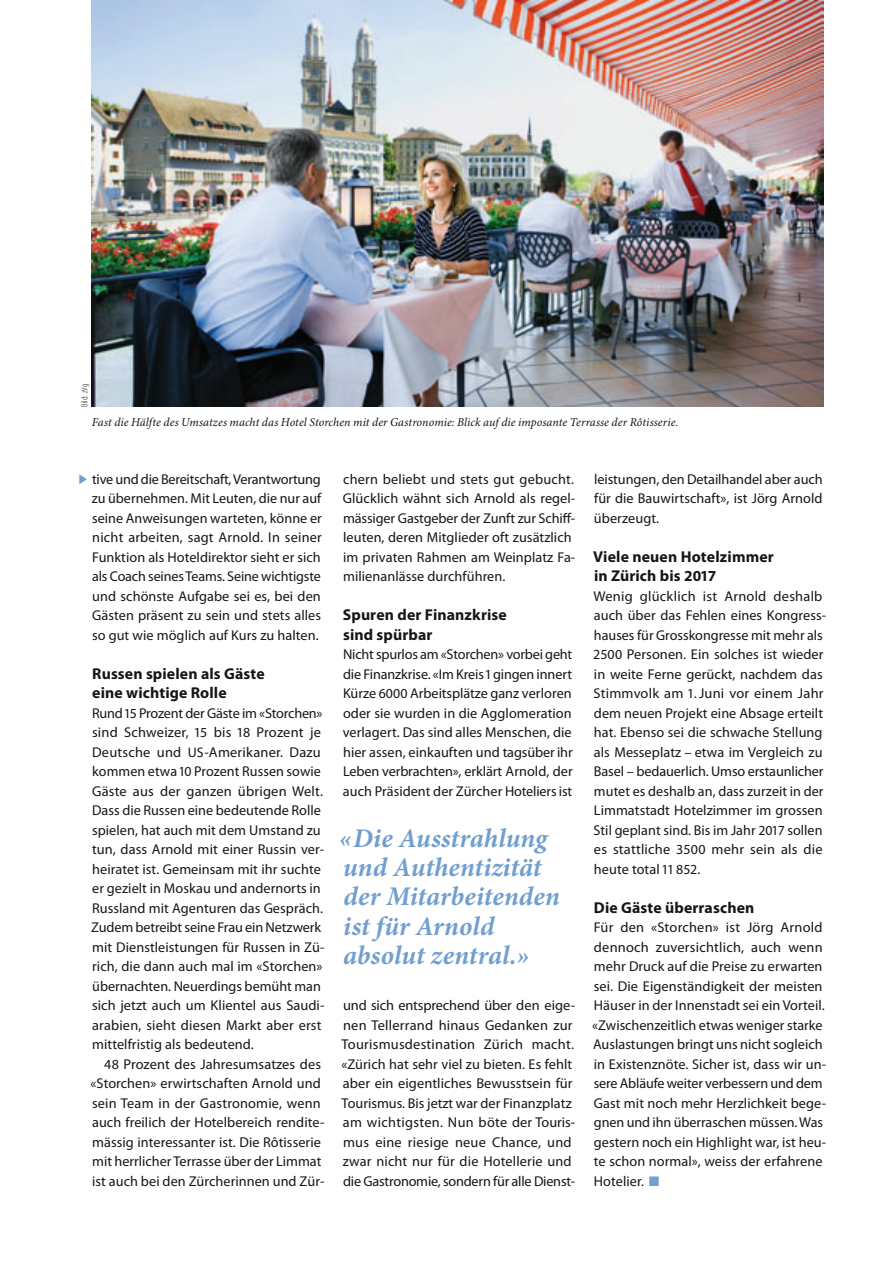
<style>
.page{position:relative;width:893px;height:1263px;background:#fff}
.page>*{position:absolute;margin:0;border:0;box-sizing:border-box;transform-origin:0 0}
.t1{font:italic 700 27px/29.2px "Minion Pro";color:#719fce}
.t2{font:700 15.75px/19.5px "Myriad Pro";letter-spacing:.01em;color:#171615}
.t3{font:14.25px/19.5px "Myriad Pro";letter-spacing:.005em;color:#171615}
.t4{font:italic 12px "Minion Pro";color:#171615}
.t5{font:300 condensed 9px "Myriad Pro";letter-spacing:.01em;color:#171615}
.s1{font-size:13.8px}
.s2{font-size:15.3px}
.s3{font-family:"Guifxv 2 Transports";font-size:13.5px;color:#719fce}
</style>
<div class="page">
<img style="left:92px;top:0;width:731px;height:406px">
<p class="t5" style="left:81px;top:407px;width:24px;rotate:-90deg">Bild: zVg</p>
<p class="t4" style="left:92px;top:417px;width:588px">Fast die Hälfte des Umsatzes macht das Hotel Storchen mit der Gastronomie: Blick auf die imposante Terrasse der Rôtisserie.</p>
<p class="t3" style="left:92px;top:470px;width:231px;text-align:justify">tive und die Bereitschaft, Verantwortung zu übernehmen. Mit Leuten, die nur auf seine Anweisungen warteten, könne er nicht arbeiten, sagt Arnold. In seiner Funktion als Hoteldirektor sieht er sich als Coach seines Teams. Seine wichtigste und schönste Aufgabe sei es, bei den Gästen präsent zu sein und stets alles so gut wie möglich auf Kurs zu halten.</p>
<p class="t2" style="left:92px;top:665px;width:174px">Russen spielen als Gäste eine wichtige Rolle</p>
<p class="t3" style="left:91px;top:704px;width:235px">Rund <span class="s1">15</span> Prozent der Gäste im «Storchen» sind Schweizer, <span class="s1">15</span> bis <span class="s1">18</span> Prozent je Deutsche und <span class="s1">US</span>-Amerikaner. Dazu kommen etwa <span class="s1">10</span> Prozent Russen sowie Gäste aus der ganzen übrigen Welt.<br>Dass die Russen eine bedeutende Rolle spielen, hat auch mit dem Umstand zu tun, dass Arnold mit einer Russin ver&shy;heiratet ist. Gemeinsam mit ihr suchte er gezielt in Moskau und andernorts in Russland mit Agenturen das Gespräch.<br>Zudem betreibt seine Frau ein Netzwerk mit Dienstleistungen für Russen in Zü&shy;rich, die dann auch mal im «Storchen» übernachten. Neuerdings bemüht man sich jetzt auch um Klientel aus Saudi&shy;arabien, sieht diesen Markt aber erst mittelfristig als bedeutend.</p>
<p class="t3" style="left:90px;top:1055px;width:235px;text-indent:14px"><span class="s1">48</span> Prozent des Jahresumsatzes des «Storchen» erwirtschaften Arnold und sein Team in der Gastronomie, wenn auch freilich der Hotelbereich rendite&shy;mässig interessanter ist. Die Rôtisserie mit herrlicher Terrasse über der Limmat ist auch bei den Zürcherinnen und Zür-</p>
<p class="t3" style="left:343px;top:470px;width:234px">chern beliebt und stets gut gebucht.<br>Glücklich wähnt sich Arnold als regel&shy;mässiger Gastgeber der Zunft zur Schiff&shy;leuten, deren Mitglieder oft zusätzlich im privaten Rahmen am Weinplatz Fa&shy;milienanlässe durchführen.</p>
<p class="t2" style="left:343px;top:606px;width:165px">Spuren der Finanzkrise sind spürbar</p>
<p class="t3" style="left:343px;top:646px;width:231px;text-align:justify">Nicht spurlos am «Storchen» vorbei geht die Finanzkrise. «Im Kreis <span class="s1">1</span> gingen innert Kürze <span class="s1">6000</span> Arbeitsplätze ganz verloren oder sie wurden in die Agglomeration verlagert. Das sind alles Menschen, die hier assen, einkauften und tagsüber ihr Leben verbrachten», erklärt Arnold, der auch Präsident der Zürcher Hoteliers ist</p>
<h1 class="t1" style="left:339px;top:826px;width:222px">« Die Ausstrahlung und Authentizität der Mitarbeitenden ist für Arnold absolut zentral.»</h1>
<p class="t3" style="left:341px;top:997px;width:235px">und sich entsprechend über den eige&shy;nen Tellerrand hinaus Gedanken zur Tourismusdestination Zürich macht. «Zürich hat sehr viel zu bieten. Es fehlt aber ein eigentliches Bewusstsein für Tourismus. Bis jetzt war der Finanzplatz am wichtigsten. Nun böte der Touris&shy;mus eine riesige neue Chance, und zwar nicht nur für die Hotellerie und die Gastronomie, sondern für alle Dienst-</p>
<p class="t3" style="left:594px;top:470px;width:230px;text-align:justify">leistungen, den Detailhandel aber auch für die Bauwirtschaft», ist Jörg Arnold überzeugt.</p>
<p class="t2" style="left:593px;top:548px;width:182px">Viele neuen Hotelzimmer in Zürich bis <span class="s2">2017</span></p>
<p class="t3" style="left:593px;top:587px;width:234px">Wenig glücklich ist Arnold deshalb auch über das Fehlen eines Kongress&shy;hauses für Grosskongresse mit mehr als <span class="s1">2500</span> Personen. Ein solches ist wieder in weite Ferne gerückt, nachdem das Stimmvolk am <span class="s1">1</span>. Juni vor einem Jahr dem neuen Projekt eine Absage erteilt hat. Ebenso sei die schwache Stellung als Messeplatz – etwa im Vergleich zu Basel – bedauerlich. Umso erstaunlicher mutet es deshalb an, dass zurzeit in der Limmatstadt Hotelzimmer im grossen Stil geplant sind. Bis im Jahr <span class="s1">2017</span> sollen es stattliche <span class="s1">3500</span> mehr sein als die heute total <span class="s1">11 852</span>.</p>
<p class="t2" style="left:594px;top:899px;width:162px">Die Gäste überraschen</p>
<p class="t3" style="left:592px;top:919px;width:235px">Für den «Storchen» ist Jörg Arnold dennoch zuversichtlich, auch wenn mehr Druck auf die Preise zu erwarten sei. Die Eigenständigkeit der meisten Häuser in der Innenstadt sei ein Vorteil. «Zwischenzeitlich etwas weniger starke Auslastungen bringt uns nicht sogleich in Existenznöte. Sicher ist, dass wir un&shy;sere Abläufe weiter verbessern und dem Gast mit noch mehr Herzlichkeit bege&shy;gnen und ihn überraschen müssen. Was gestern noch ein Highlight war, ist heu&shy;te schon normal», weiss der erfahrene Hotelier. <span class="s3">-</span></p>
</div>
